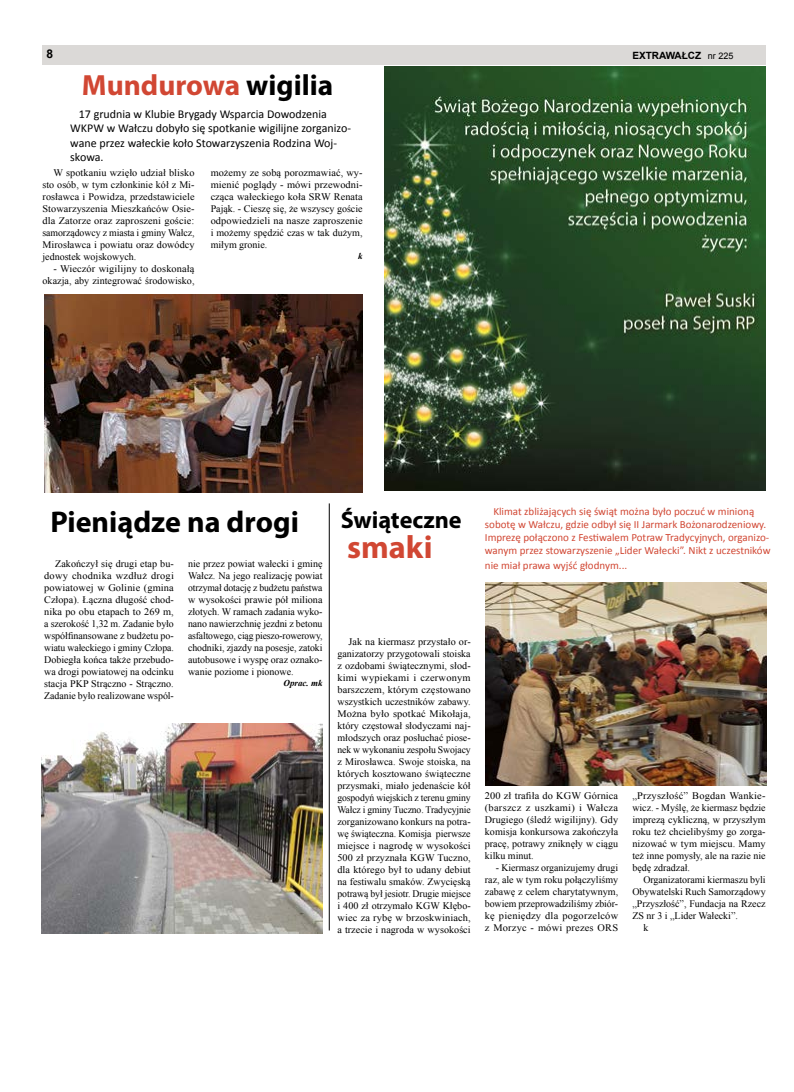
<style>
.page{position:relative;width:794px;height:1092px;background:#fff}
.page>*{position:absolute;margin:0;border:0;box-sizing:border-box;transform-origin:0 0}
.t1{font:700 32.2px "Myriad Pro";color:#d14733}
.t2{font:700 30px "Myriad Pro";color:#000}
.t3{font:700 29.3px "Myriad Pro";color:#d14733}
.t4{font:700 24.2px "Myriad Pro";color:#000}
.t5{font:12px/14.4px "Calibri";color:#000}
.t6{font:700 12px "Arial";color:#000}
.t7{font:11px/13.2px "Calibri";color:#d14733}
.t8{font:10px/12px "Times New Roman";color:#000;text-align:justify}
.t9{font:10px/12px "Times New Roman";color:#000;text-align:justify;scale:1.04 1}
.t10{font:700 10px "Arial";color:#000}
.t11{font:italic 700 9px "Times New Roman";color:#000}
.s1{font-weight:400;font-size:9px}
.s2{color:#000}
</style>
<div class="page">
<div style="left:43px;top:45px;width:722px;height:19px;background:#dbd9d7"></div>
<img style="left:44px;top:294px;width:319px;height:198px">
<img style="left:485px;top:582px;width:281px;height:203px">
<img style="left:41px;top:723px;width:281px;height:210px">
<img style="left:384px;top:66px;width:381px;height:424px">
<hr style="left:329px;top:503px;width:1px;height:427px;background:#000">
<p class="t6" style="left:46px;top:46px;width:8px">8</p>
<p class="t10" style="left:632px;top:49px;width:103px">EXTRAWAŁCZ <span class="s1">nr 225</span></p>
<h3 class="t3" style="left:82px;top:66px;width:253px">Mundurowa <span class="s2">wigilia</span></h3>
<p class="t5" style="left:70px;top:107px;width:282px;text-indent:9px">17 grudnia w Klubie Brygady Wsparcia Dowodzenia WKPW w Wałczu dobyło się spotkanie wigilijne zorganizo&shy;wane przez wałeckie koło Stowarzyszenia Rodzina Woj&shy;skowa.</p>
<p class="t8" style="left:211px;top:167px;width:153px">możemy ze sobą porozmawiać, wy&shy;mienić poglądy - mówi przewodni&shy;cząca wałeckiego koła SRW Renata Pająk. - Cieszę się, że wszyscy goście odpowiedzieli na nasze zaproszenie i możemy spędzić czas w tak dużym, miłym gronie.</p>
<p class="t11" style="left:358px;top:250px;width:6px">k</p>
<p class="t8" style="left:43px;top:167px;width:153px;text-indent:11px">W spotkaniu wzięło udział blisko sto osób, w tym członkinie kół z Mi&shy;rosławca i Powidza, przedstawiciele Stowarzyszenia Mieszkańców Osie&shy;dla Zatorze oraz zaproszeni goście: samorządowcy z miasta i gminy Wałcz, Mirosławca i powiatu oraz dowódcy jednostek wojskowych.</p>
<p class="t9" style="left:43px;top:263px;width:148px;text-align:right">- Wieczór wigilijny to doskonałą okazja, aby zintegrować środowisko,</p>
<h2 class="t2" style="left:50px;top:502px;width:250px">Pieniądze na drogi</h2>
<p class="t8" style="left:188px;top:557px;width:136px">nie przez powiat wałecki i gminę Wałcz. Na jego realizację powiat otrzymał dotację z budżetu państwa w wysokości prawie pół miliona złotych. W ramach zadania wyko&shy;nano nawierzchnię jezdni z betonu asfaltowego, ciąg pieszo-rowerowy, chodniki, zjazdy na posesje, zatoki autobusowe i wyspę oraz oznako&shy;wanie poziome i pionowe.</p>
<p class="t11" style="left:283px;top:676px;width:40px">Oprac. mk</p>
<p class="t8" style="left:44px;top:557px;width:131px;text-indent:11px">Zakończył się drugi etap bu&shy;dowy chodnika wzdłuż drogi powiatowej w Golinie (gmina Człopa). Łączna długość chod&shy;nika po obu etapach to 269 m, a szerokość 1,32 m. Zadanie było współfinansowane z budżetu po&shy;wiatu wałeckiego i gminy Człopa.<br>Dobiegła końca także przebudo&shy;wa drogi powiatowej na odcinku stacja PKP Strączno - Strączno.<br>Zadanie było realizowane wspól-</p>
<h3 class="t4" style="left:341px;top:503px;width:122px">Świąteczne</h3>
<h1 class="t1" style="left:347px;top:525px;width:87px">smaki</h1>
<p class="t7" style="left:485px;top:504px;width:287px;text-indent:9px">Klimat zbliżających się świąt można było poczuć w minioną sobotę w Wałczu, gdzie odbył się II Jarmark Bożonarodzeniowy.<br>Imprezę połączono z Festiwalem Potraw Tradycyjnych, organizo&shy;wanym przez stowarzyszenie „Lider Wałecki”. Nikt z uczestników</p>
<p class="t7" style="left:485px;top:558px;width:144px">nie miał prawa wyjść głodnym...</p>
<p class="t8" style="left:337px;top:635px;width:135px;text-indent:11px">Jak na kiermasz przystało or&shy;ganizatorzy przygotowali stoiska z ozdobami świątecznymi, słod&shy;kimi wypiekami i czerwonym barszczem, którym częstowano wszystkich uczestników zabawy.<br>Można było spotkać Mikołaja, który częstował słodyczami naj&shy;młodszych oraz posłuchać piose&shy;nek w wykonaniu zespołu Swojacy z Mirosławca. Swoje stoiska, na których kosztowano świąteczne przysmaki, miało jedenaście kół gospodyń wiejskich z terenu gminy Wałcz i gminy Tuczno. Tradycyjnie zorganizowano konkurs na potra&shy;wę świąteczna. Komisja pierwsze miejsce i nagrodę w wysokości 500 zł przyznała KGW Tuczno, dla którego był to udany debiut na festiwalu smaków. Zwycięską potrawą był jesiotr. Drugie miejsce i 400 zł otrzymało KGW Kłębo&shy;wiec za rybę w brzoskwiniach, a trzecie i nagroda w wysokości</p>
<p class="t9" style="left:485px;top:789px;width:130px">200 zł trafiła do KGW Górnica (barszcz z uszkami) i Wałcza Drugiego (śledź wigilijny). Gdy komisja konkursowa zakończyła pracę, potrawy zniknęły w ciągu kilku minut.</p>
<p class="t8" style="left:485px;top:861px;width:135px;text-indent:11px">- Kiermasz organizujemy drugi raz, ale w tym roku połączyliśmy zabawę z celem charytatywnym, bowiem przeprowadziliśmy zbiór&shy;kę pieniędzy dla pogorzelców z Morzyc - mówi prezes ORS</p>
<p class="t9" style="left:632px;top:789px;width:130px">„Przyszłość” Bogdan Wankie&shy;wicz. - Myślę, że kiermasz będzie imprezą cykliczną, w przyszłym roku też chcielibyśmy go zorga&shy;nizować w tym miejscu. Mamy też inne pomysły, ale na razie nie będę zdradzał.</p>
<p class="t8" style="left:643px;top:873px;width:124px">Organizatorami kiermaszu byli</p>
<p class="t8" style="left:632px;top:885px;width:135px">Obywatelski Ruch Samorządowy</p>
<p class="t8" style="left:632px;top:897px;width:135px">„Przyszłość”, Fundacja na Rzecz</p>
<p class="t8" style="left:632px;top:909px;width:107px">ZS nr 3 i „Lider Wałecki”.</p>
<p class="t8" style="left:643px;top:921px;width:6px">k</p>
</div>
